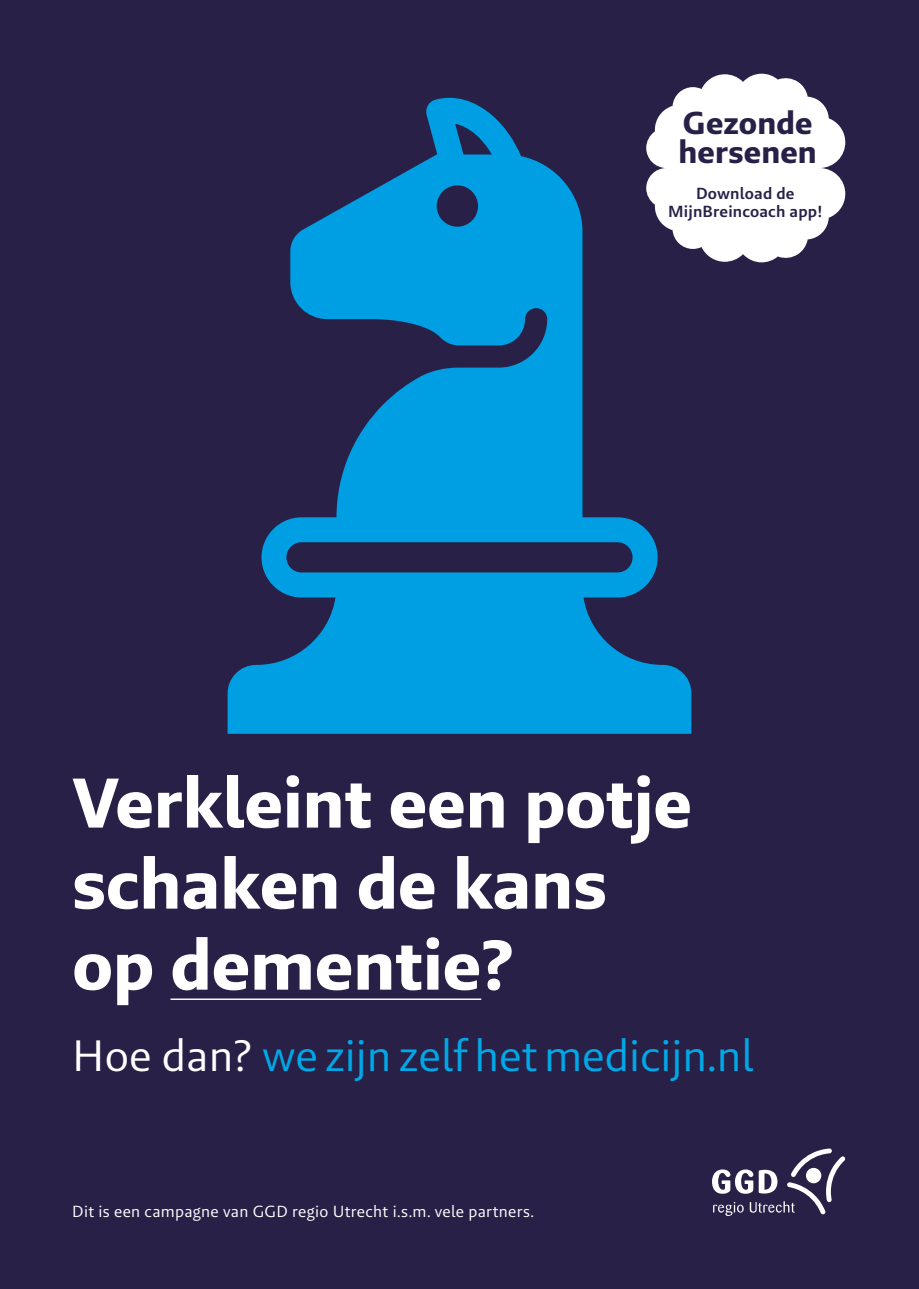
<style>
.page{position:relative;width:919px;height:1289px;background:#fff}
.page>*{position:absolute;margin:0;border:0;box-sizing:border-box;transform-origin:0 0}
.t1{font:700 72px/81px "Brando Sans";color:#fff}
.t2{font:45px "Brando Sans";color:#00a8e7}
.t3{font:700 32.55px/29.2px "Brando Sans";letter-spacing:.005em;color:#282047}
.t4{font:16.5px "Brando Sans";letter-spacing:.015em;color:#fff}
.t5{font:600 16.5px/18px "Brando Sans";letter-spacing:.01em;color:#282047;text-align:center}
.s1{color:#fff}
</style>
<div class="page">
<div style="left:0;top:0;width:918px;height:1288px;background:#282047"></div>
<svg style="left:677px;top:74px;width:168px;height:188px;background:#e0dfe5"></svg>
<svg style="left:712px;top:1148px;width:133px;height:67px"></svg>
<hr style="left:170px;top:998px;width:311px;height:1px;background:#fff">
<svg style="left:227px;top:95px;width:464px;height:638px;fill:#009fe3"></svg>
<h3 class="t3" style="left:678px;top:108px;width:140px">Gezonde hersenen</h3>
<p class="t5" style="left:668px;top:184px;width:155px">Download de<br>MijnBreincoach app!</p>
<p class="t1" style="left:72px;top:762px;width:621px">Verkleint een potje schaken de kans op dementie?</p>
<p class="t2" style="left:72px;top:1026px;width:683px"><span class="s1">Hoe dan?</span> we zijn zelf het medicijn.nl</p>
<p class="t4" style="left:72px;top:1200px;width:463px">Dit is een campagne van GGD regio Utrecht i.s.m. vele partners.</p>
</div>
